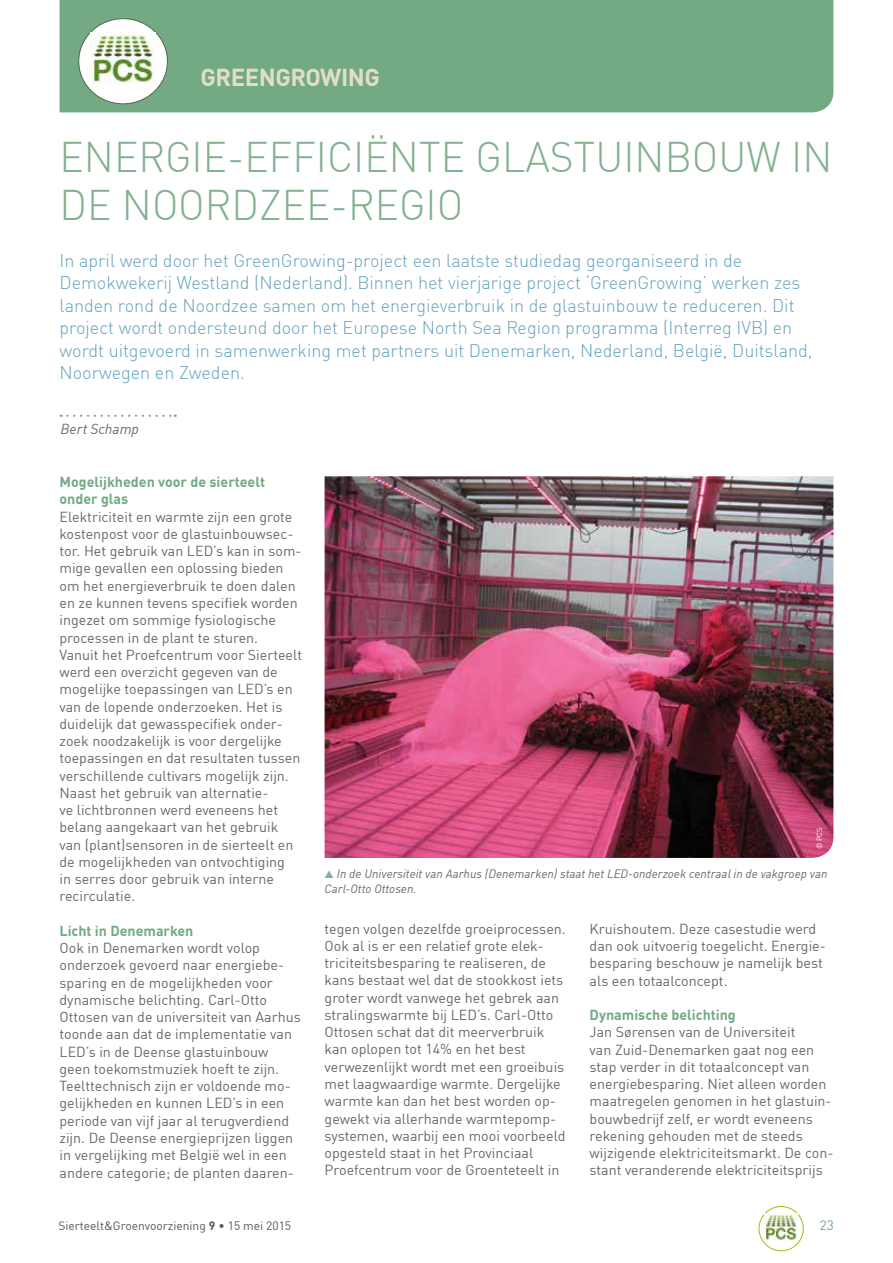
<style>
.page{position:relative;width:893px;height:1263px;background:#fff}
.page>*{position:absolute;margin:0;border:0;box-sizing:border-box;transform-origin:0 0}
.t1{font:300 42px/48px "DIN Offc Pro";color:#82b18f}
.t2{font:700 24px "DIN Offc Pro";letter-spacing:-.02em;color:#e2dec4}
.t3{font:300 18px/22.5px "DIN Offc Pro";color:#65a2bd}
.t4{font:14.25px/17.2px "DIN Offc Pro";color:#686867}
.t5{font:700 14.25px/17.2px "DIN Offc Pro";color:#73aa84}
.t6{font:italic 14.25px "DIN Offc Pro";color:#686867}
.t7{font:13.5px "DIN Offc Pro";color:#73aa84}
.t8{font:italic 12px/15px "DIN Offc Pro";color:#686867}
.t9{font:12px "DIN Offc Pro";color:#575756}
.t10{font:7.5px "DIN Offc Pro";color:#fff}
.s1{color:#82b18f}
.s2{font-weight:700}
</style>
<div class="page">
<svg style="left:759px;top:1206px;width:44px;height:45px"></svg>
<div style="left:759px;top:1206px;width:44px;height:45px;border:1px solid #aeb712;border-radius:50%"></div>
<img style="left:764px;top:1214px;width:33px;height:27px">
<div style="left:60px;top:0;width:773px;height:112px;background:#73aa84"></div>
<div style="left:79px;top:19px;width:88px;height:85px;background:#fff;border-radius:50%"></div>
<img style="left:90px;top:34px;width:66px;height:49px">
<img style="left:325px;top:476px;width:508px;height:382px">
<svg style="left:61px;top:415px;width:115px;height:2px"></svg>
<h2 class="t2" style="left:201px;top:57px;width:181px">GREENGROWING</h2>
<h1 class="t1" style="left:60px;top:130px;width:774px">Energie-effici ënte glastui nbouw i n de Noordzee</h1>
<h1 class="t1" style="left:331px;top:178px;width:134px">-regio</h1>
<p class="t3" style="left:60px;top:247px;width:754px">In april werd door het GreenGrowing-project een laatste studiedag georganiseerd in de Demokwekerij Westland (Nederland). Binnen het vierjarige project ‘GreenGrowing’ werken zes landen rond de Noordzee samen om het energieverbruik in de glastuinbouw te reduceren. Dit project wordt ondersteund door het Europese N orth Sea Region programma (Interreg IVB) en wordt uitgevoerd in samenwerking met partners uit Denemarken, Nederland, België, Duitsland, Noorwegen en Zweden.</p>
<p class="t6" style="left:61px;top:418px;width:80px">Bert Schamp</p>
<p class="t5" style="left:60px;top:471px;width:207px">Mogelijkheden voor de sierteelt onder glas</p>
<p class="t4" style="left:60px;top:506px;width:244px">Elektriciteit en warmte zijn een grote kostenpost voor de glastuinbouwsec&shy;tor. Het gebruik van LED’s kan in som&shy;mige gevallen een oplossing bieden om het energieverbruik te doen dalen en ze kunnen tevens specifiek worden ingezet om sommige fysiologische processen in de plant te sturen.<br>Vanuit het Proefcentrum voor Sierteelt werd een overzicht gegeven van de mogelijke toepassingen van LED’s en van de lopende onderzoeken. Het is duidelijk dat gewasspecifiek onder&shy;zoek noodzakelijk is voor dergelijke toepassingen en dat resultaten tussen verschillende cultivars mogelijk zijn.<br>Naast het gebruik van alternatie-<br>ve lichtbronnen werd eveneens het belang aangekaart van het gebruik van (plant)sensoren in de sierteelt en de mogelijkheden van ontvochtiging<br>in serres door gebruik van interne recirculatie.</p>
<p class="t5" style="left:60px;top:920px;width:135px">Licht in Denemarken</p>
<p class="t4" style="left:60px;top:938px;width:243px">Ook in Denemarken wordt volop onderzoek gevoerd naar energiebe&shy;sparing en de mogelijkheden voor dynamische belichting. Carl-Otto Ottosen van de universiteit van Aarhus toonde aan dat de implementatie van LED’s in de Deense glastuinbouw geen toekomstmuziek hoeft te zijn.<br>Teelttechnisch zijn er voldoende mo&shy;gelijkheden en kunnen LED’s in een periode van vijf jaar al terugverdiend zijn. De Deense energieprijzen liggen in vergelijking met België wel in een andere categorie; de planten daaren-</p>
<p class="t10" style="left:813px;top:849px;width:23px;rotate:-90deg">© PCS</p>
<p class="t8" style="left:325px;top:865px;width:504px"><span class="s1">▲</span> In de Universiteit van Aarhus (Denemarken) staat het LED-onderzoek centraal in de vakgroep van<br>Carl-Otto Ottosen.</p>
<p class="t4" style="left:325px;top:918px;width:243px">tegen volgen dezelfde groeiprocessen.<br>Ook al is er een relatief grote elek&shy;triciteitsbesparing te realiseren, de kans bestaat wel dat de stookkost iets groter wordt vanwege het gebrek aan stralingswarmte bij LED’s. Carl-Otto Ottosen schat dat dit meerverbruik kan oplopen tot 14% en het best verwezenlijkt wordt met een groeibuis met laagwaardige warmte. Dergelijke warmte kan dan het best worden op&shy;gewekt via allerhande warmtepomp&shy;systemen, waarbij een mooi voorbeeld opgesteld staat in het Provinciaal Proefcentrum voor de Groenteteelt in</p>
<p class="t4" style="left:590px;top:918px;width:238px">Kruishoutem. Deze casestudie werd dan ook uitvoerig toegelicht. Energie&shy;besparing beschouw je namelijk best als een totaalconcept.</p>
<p class="t5" style="left:590px;top:1004px;width:148px">Dynamische belichting</p>
<p class="t4" style="left:590px;top:1022px;width:245px">Jan Sørensen van de Universiteit<br>van Zuid-Denemarken gaat nog een stap verder in dit totaalconcept van energiebesparing. Niet alleen worden maatregelen genomen in het glastuin&shy;bouwbedrijf zelf, er wordt eveneens rekening gehouden met de steeds wijzigende elektriciteitsmarkt. De con&shy;stant veranderende elektriciteitsprijs</p>
<p class="t9" style="left:58px;top:1216px;width:234px">Sierteelt&amp;Groenvoorziening <span class="s2">9</span> • 15 mei 2015</p>
<p class="t7" style="left:820px;top:1215px;width:16px">23</p>
</div>
